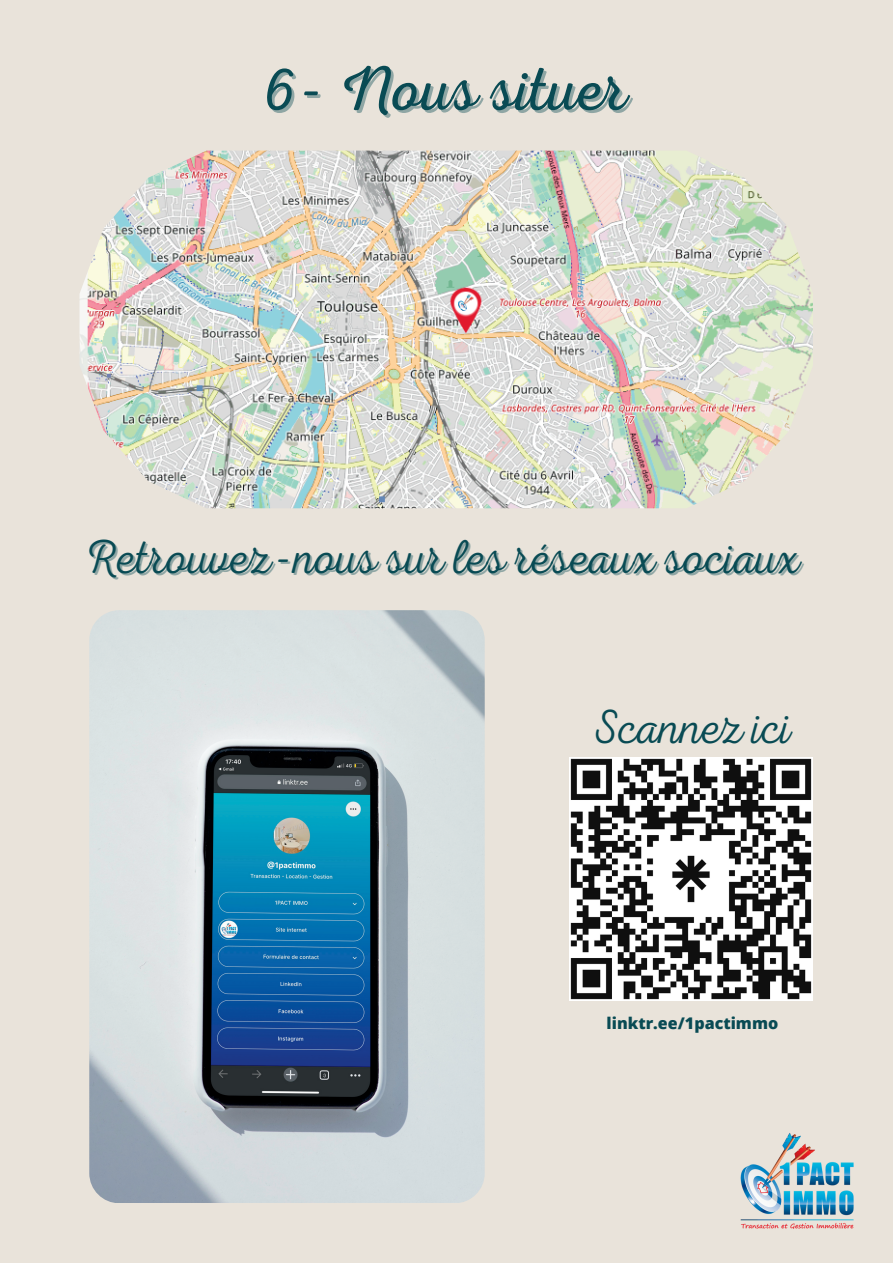
<style>
.page{position:relative;width:893px;height:1264px;background:#fff}
.page>*{position:absolute;margin:0;border:0;box-sizing:border-box;transform-origin:0 0}
.t1{font:63px "RTL Adam Script Light";color:#094b54}
.t2{font:48px "RTL Adam Script Thin";color:#094b54}
.t3{font:800 16.05px "Open Sans";color:#094b54}
</style>
<div class="page">
<div style="left:0;top:0;width:892px;height:1262px;background:#e9e3da"></div>
<img style="left:79px;top:151px;width:733px;height:357px">
<img style="left:569px;top:757px;width:243px;height:243px">
<img style="left:89px;top:610px;width:395px;height:592px;border-radius:30px">
<img style="left:740px;top:1133px;width:114px;height:96px">
<h1 class="t1" style="left:264px;top:53px;width:365px">6- Nous situer</h1>
<p class="t2" style="left:83px;top:530px;width:719px">Retrouvez-nous sur les réseaux sociaux</p>
<p class="t2" style="left:591px;top:700px;width:201px">Scannez ici</p>
<p class="t3" style="left:606px;top:1011px;width:173px">linktr.ee/1pactimmo</p>
</div>
